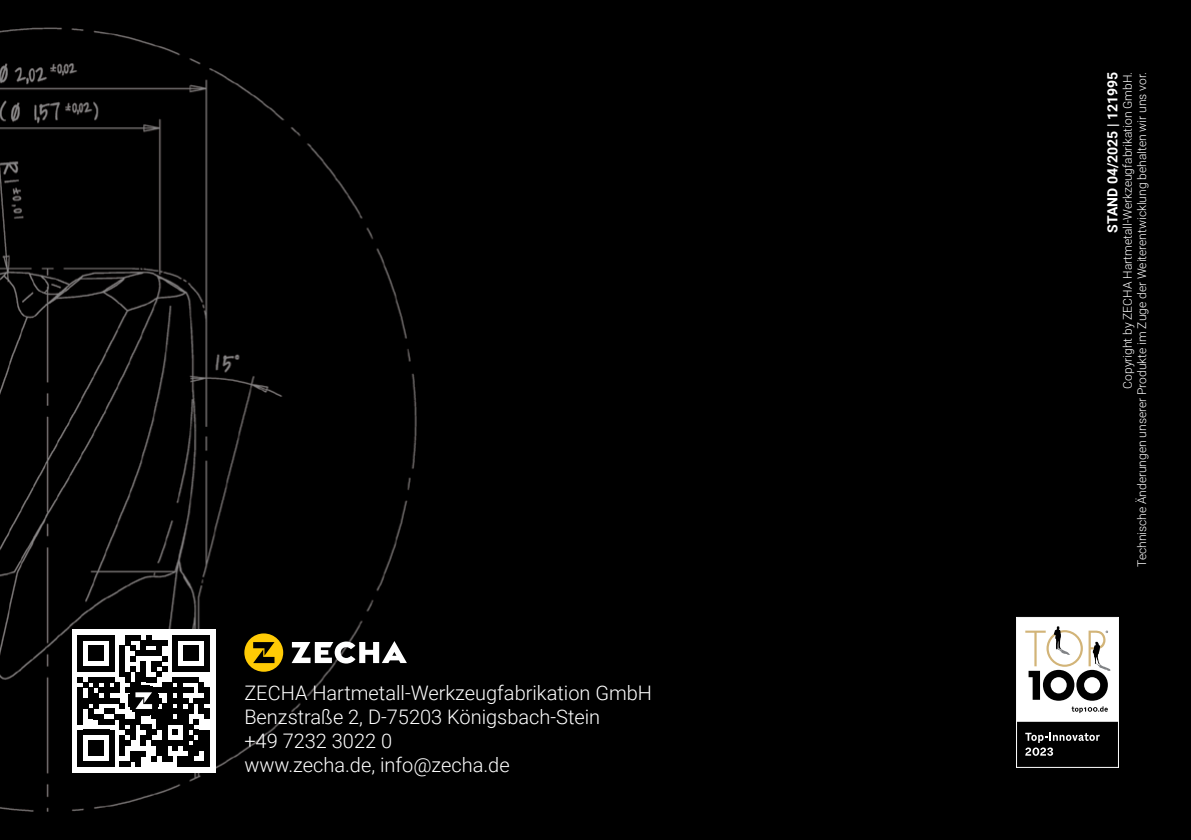
<style>
.page{position:relative;width:1191px;height:840px;background:#fff}
.page>*{position:absolute;margin:0;border:0;box-sizing:border-box;transform-origin:0 0}
.t1{font:300 20px/24px "Roboto";color:#fff}
.t2{font:700 14px "Roboto";color:#fff}
.t3{font:300 12px/14.4px "Roboto";color:#fff;text-align:right}
</style>
<div class="page">
<div style="left:0;top:0;width:1191px;height:839px;background:#000"></div>
<div style="left:72px;top:628px;width:143px;height:144px;background:#fff"></div>
<svg style="left:78px;top:635px;width:131px;height:131px"></svg>
<div style="left:244px;top:633px;width:39px;height:38px;background:#ffcb05;border-radius:50%"></div>
<svg style="left:253px;top:642px;width:21px;height:20px"></svg>
<svg style="left:291px;top:640px;width:116px;height:23px"></svg>
<div style="left:1016px;top:722px;width:102px;height:45px;background:#000"></div>
<svg style="left:1025px;top:732px;width:74px;height:23px"></svg>
<svg style="left:1018px;top:618px;width:99px;height:104px"></svg>
<div style="left:1016px;top:616px;width:103px;height:151px;border:1px solid #fff"></div>
<h1 class="t1" style="left:244px;top:679px;width:409px">ZECHA Hartmetall-Werkzeugfabrikation GmbH Benzstraße 2, D-75203 Königsbach-Stein<br>+49 7232 3022 0<br>www.zecha.de, info@zecha.de</h1>
<p class="t2" style="left:1102px;top:232px;width:162px;rotate:-90deg">STAND 04/2025 | 121995</p>
<p class="t3" style="left:1120px;top:566px;width:496px;rotate:-90deg">Copyright by ZECHA Hartmetall-Werkzeugfabrikation GmbH.<br>Technische Änderungen unserer Produkte im Zuge der Weiterentwicklung behalten wir uns vor.</p>
</div>
